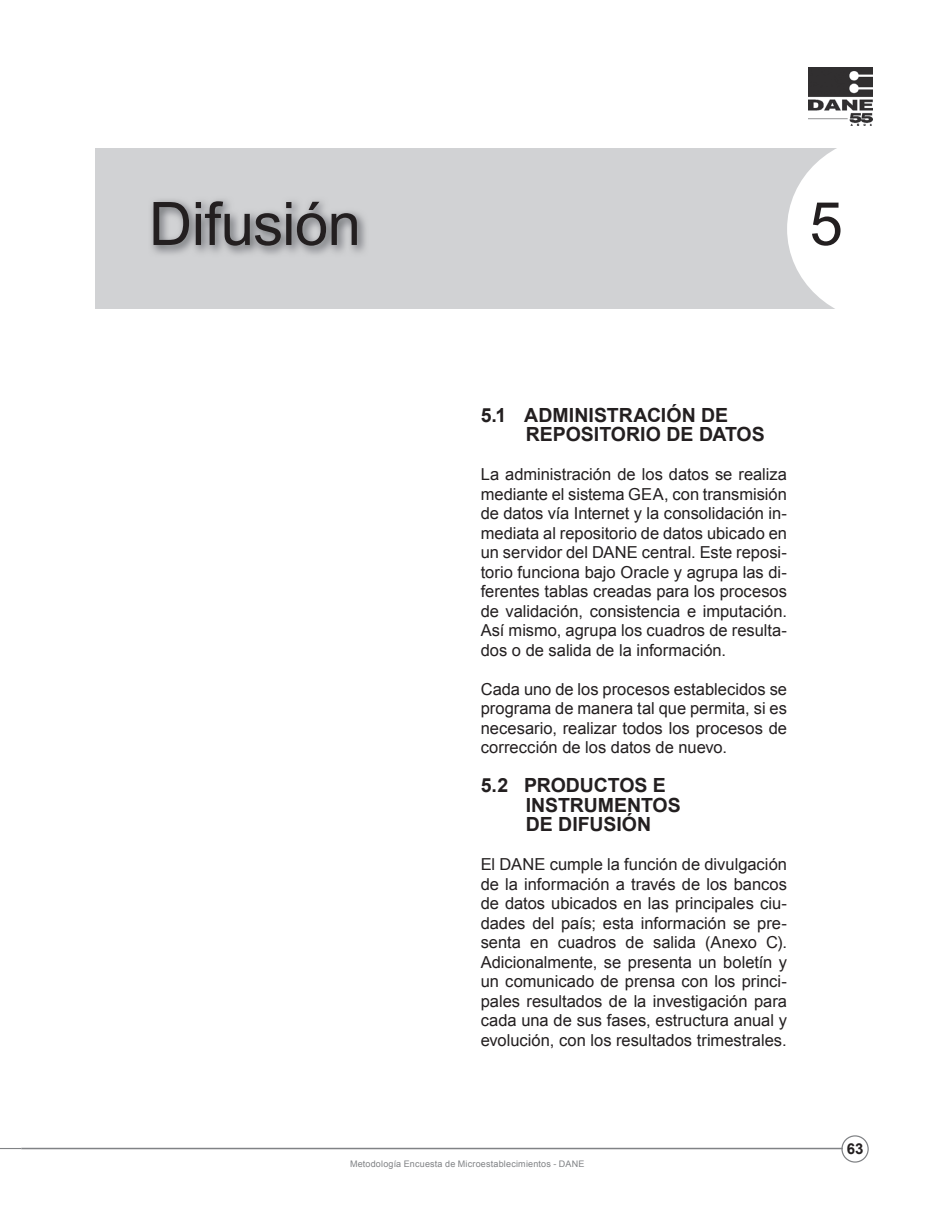
<style>
.page{position:relative;width:936px;height:1229px;background:#fff}
.page>*{position:absolute;margin:0;border:0;box-sizing:border-box;transform-origin:0 0}
.t1{font:60px "Arial";letter-spacing:-.01em;color:#231f20}
.t2{font:700 19.5px/19.5px "Arial";color:#231f20}
.t3{font:16.5px/19.5px "Arial";color:#231f20;text-align:justify}
.t4{font:700 15px "Arial";color:#231f20}
.t5{font:9px "Arial";letter-spacing:.02em;color:#808285}
</style>
<div class="page">
<svg style="left:0;top:1148px;width:21px;height:1px"></svg>
<div style="left:841px;top:1135px;width:27px;height:27px;border:1px solid #808285;border-radius:50%"></div>
<hr style="left:21px;top:1148px;width:821px;height:1px;background:#808285">
<div style="left:96px;top:149px;width:839px;height:160px;background:#d1d2d4"></div>
<svg style="left:787px;top:148px;width:148px;height:161px;background:#fafafa"></svg>
<img style="left:808px;top:68px;width:64px;height:57px">
<img style="left:151px;top:199px;width:215px;height:56px">
<h1 class="t1" style="left:149px;top:185px;width:213px">Difusión</h1>
<h1 class="t1" style="left:809px;top:185px;width:35px">5</h1>
<p class="t2" style="left:525px;top:406px;width:240px;text-indent:-45px">5.1 ADMINISTRACIÓN DE<br>REPOSITORIO DE DATOS</p>
<p class="t3" style="left:480px;top:465px;width:308px">La administración de los datos se realiza mediante el sistema GEA, con transmisión de datos vía Internet y la consolidación in&shy;mediata al repositorio de datos ubicado en un servidor del DANE central. Este reposi&shy;torio funciona bajo Oracle y agrupa las di&shy;ferentes tablas creadas para los procesos de validación, consistencia e imputación.<br>Así mismo, agrupa los cuadros de resulta&shy;dos o de salida de la información.</p>
<p class="t3" style="left:480px;top:679px;width:308px">Cada uno de los procesos establecidos se programa de manera tal que permita, si es necesario, realizar todos los procesos de corrección de los datos de nuevo.</p>
<p class="t2" style="left:525px;top:776px;width:156px;text-indent:-45px">5.2 PRODUCTOS E<br>INSTRUMENTOS<br>DE DIFUSIÓN</p>
<p class="t3" style="left:480px;top:855px;width:308px">El DANE cumple la función de divulgación de la información a través de los bancos de datos ubicados en las principales ciu&shy;dades del país; esta información se pre&shy;senta en cuadros de salida (Anexo C).<br>Adicionalmente, se presenta un boletín y un comunicado de prensa con los princi&shy;pales resultados de la investigación para cada una de sus fases, estructura anual y evolución, con los resultados trimestrales.</p>
<p class="t5" style="left:350px;top:1157px;width:236px">Metodología Encuesta de Microestablecimientos - DANE</p>
<p class="t4" style="left:846px;top:1138px;width:18px">63</p>
</div>
